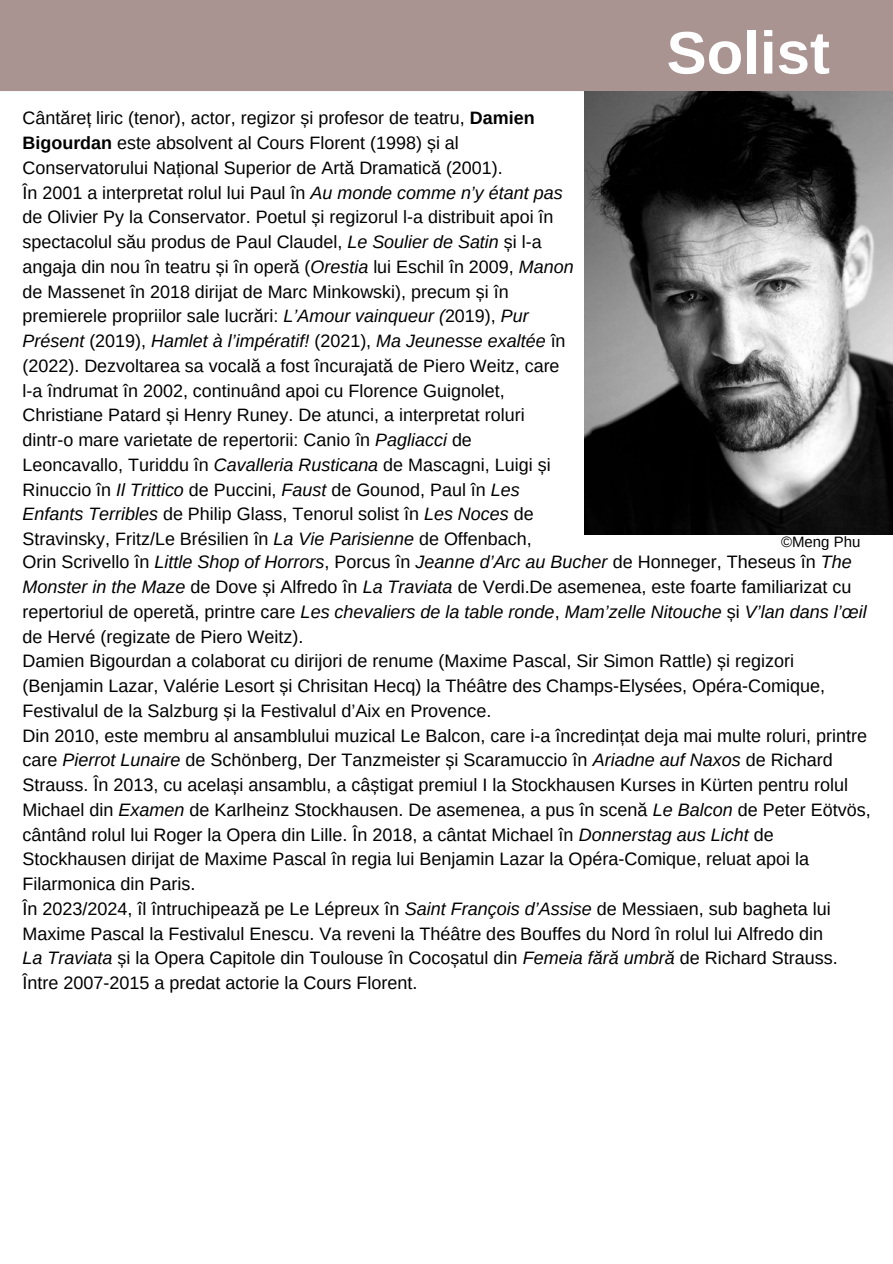
<style>
.page{position:relative;width:893px;height:1264px;background:#fff}
.page>*{position:absolute;margin:0;border:0;box-sizing:border-box;transform-origin:0 0}
.t1{font:700 60px "Arimo";color:#fff}
.t2{font:18px/24.8px "Arimo";color:#000}
.t3{font:17.85px/24.8px "Arimo";color:#000}
.t4{font:15px "Arimo";color:#000}
.s1{font-weight:700}
.s2{font-style:italic}
</style>
<div class="page">
<div style="left:0;top:0;width:892px;height:91px;background:#aa9492"></div>
<img style="left:584px;top:91px;width:308px;height:443px">
<p class="t1" style="left:666px;top:19px;width:165px">Solist</p>
<p class="t3" style="left:23px;top:106px;width:513px">Cântăreț liric (tenor), actor, regizor și profesor de teatru, <span class="s1">Damien<br>Bigourdan</span> este absolvent al Cours Florent (1998) și al<br>Conservatorului Național Superior de Artă Dramatică (2001).</p>
<p class="t3" style="left:23px;top:180px;width:552px">În 2001 a interpretat rolul lui Paul în <span class="s2">Au monde comme n’y étant pas </span>de Olivier Py la Conservator. Poetul și regizorul l-a distribuit apoi în spectacolul său produs de Paul Claudel, <span class="s2">Le Soulier de Satin</span> și l-a angaja din nou în teatru și în operă (<span class="s2">Orestia</span> lui Eschil în 2009, <span class="s2">Manon </span>de Massenet în 2018 dirijat de Marc Minkowski), precum și în premierele propriilor sale lucrări: <span class="s2">L’Amour vainqueur (</span>2019), <span class="s2">Pur Présent</span> (2019), <span class="s2">Hamlet à l’impératif!</span> (2021), <span class="s2">Ma Jeunesse exaltée</span> în (2022). Dezvoltarea sa vocală a fost încurajată de Piero Weitz, care</p>
<p class="t3" style="left:23px;top:378px;width:503px">l-a îndrumat în 2002, continuând apoi cu Florence Guignolet,<br>Christiane Patard și Henry Runey. De atunci, a interpretat roluri</p>
<p class="t3" style="left:23px;top:427px;width:529px">dintr-o mare varietate de repertorii: Canio în <span class="s2">Pagliacci</span> de Leoncavallo, Turiddu în <span class="s2">Cavalleria Rusticana</span> de Mascagni, Luigi și Rinuccio în <span class="s2">Il Trittico</span> de Puccini, <span class="s2">Faust</span> de Gounod, Paul în <span class="s2">Les Enfants Terribles</span> de Philip Glass, Tenorul solist în <span class="s2">Les Noces</span> de Stravinsky, Fritz/Le Brésilien în <span class="s2">La Vie Parisienne</span> de Offenbach,</p>
<p class="t2" style="left:23px;top:550px;width:845px">Orin Scrivello în <span class="s2">Little Shop of Horrors</span>, Porcus în <span class="s2">Jeanne d’Arc au Bucher</span> de Honneger, Theseus în <span class="s2">The Monster in the Maze</span> de Dove și Alfredo în <span class="s2">La Traviata</span> de Verdi.De asemenea, este foarte familiarizat cu repertoriul de operetă, printre care <span class="s2">Les chevaliers de la table ronde</span>, <span class="s2">Mam’zelle Nitouche</span> și <span class="s2">V’lan dans l’œil </span>de Hervé (regizate de Piero Weitz).</p>
<p class="t2" style="left:23px;top:648px;width:804px">Damien Bigourdan a colaborat cu dirijori de renume (Maxime Pascal, Sir Simon Rattle) și regizori (Benjamin Lazar, Valérie Lesort și Chrisitan Hecq) la Théâtre des Champs-Elysées, Opéra-Comique,<br>Festivalul de la Salzburg și la Festivalul d’Aix en Provence.</p>
<p class="t2" style="left:23px;top:723px;width:849px">Din 2010, este membru al ansamblului muzical Le Balcon, care i-a încredințat deja mai multe roluri, printre care <span class="s2">Pierrot Lunaire</span> de Schönberg, Der Tanzmeister și Scaramuccio în <span class="s2">Ariadne auf Naxos</span> de Richard Strauss. În 2013, cu același ansamblu, a câștigat premiul I la Stockhausen Kurses in Kürten pentru rolul Michael din <span class="s2">Examen</span> de Karlheinz Stockhausen. De asemenea, a pus în scenă <span class="s2">Le Balcon</span> de Peter Eötvös, cântând rolul lui Roger la Opera din Lille. În 2018, a cântat Michael în <span class="s2">Donnerstag aus Licht</span> de Stockhausen dirijat de Maxime Pascal în regia lui Benjamin Lazar la Opéra-Comique, reluat apoi la Filarmonica din Paris.</p>
<p class="t2" style="left:23px;top:896px;width:809px">În 2023/2024, îl întruchipează pe Le Lépreux în <span class="s2">Saint François d’Assise</span> de Messiaen, sub bagheta lui<br>Maxime Pascal la Festivalul Enescu. Va reveni la Théâtre des Bouffes du Nord în rolul lui Alfredo din</p>
<p class="t2" style="left:23px;top:945px;width:816px"><span class="s2">La Traviata</span> și la Opera Capitole din Toulouse în Cocoșatul din <span class="s2">Femeia fără umbră</span> de Richard Strauss.</p>
<p class="t2" style="left:23px;top:970px;width:396px">Între 2007-2015 a predat actorie la Cours Florent.</p>
<p class="t4" style="left:781px;top:533px;width:81px">©Meng Phu</p>
</div>
